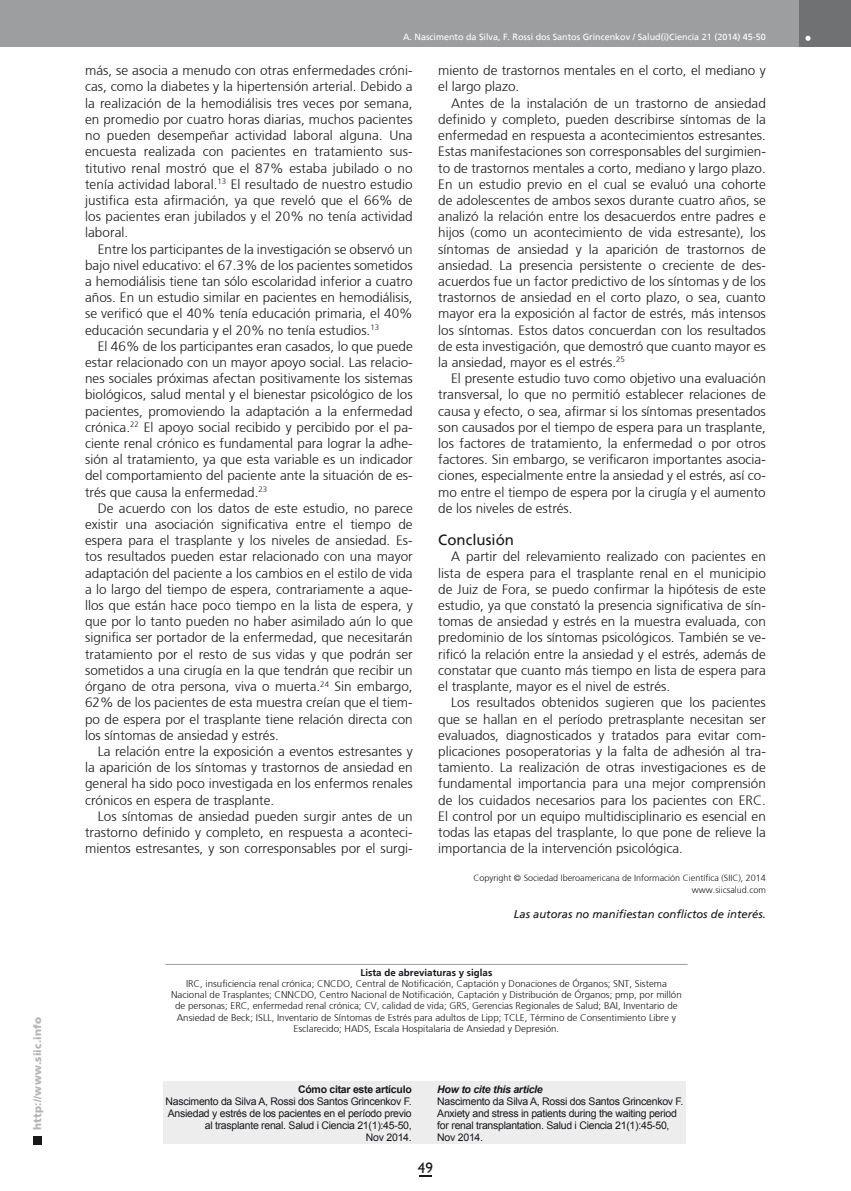
<style>
.page{position:relative;width:851px;height:1191px;background:#fff}
.page>*{position:absolute;margin:0;border:0;box-sizing:border-box;transform-origin:0 0}
.t1{font:15px "Frutiger";color:#1a171c}
.t2{font:15px "Humanist 521 BT";color:#1a171c}
.t3{font:300 13.5px/16.2px "Frutiger";color:#1a171c;text-align:justify}
.t4{font:italic 11.25px "Frutiger";color:#1a171c}
.t5{font:10.5px/12px "Arial";letter-spacing:-.025em;color:#1a171c;text-align:right}
.t6{font:700 10.5px "Arial";letter-spacing:-.025em;color:#1a171c}
.t7{font:900 10.5px "Frutiger";letter-spacing:.015em;color:#b1b3b4}
.t8{font:italic 700 10.5px "Arial";letter-spacing:-.025em;color:#1a171c}
.t9{font:300 9.75px/11.2px "Frutiger";color:#1a171c;text-align:center}
.t10{font:700 9.75px "Frutiger";color:#1a171c}
.t11{font:300 9px/11.7px "Frutiger";color:#1a171c;text-align:right}
.t12{font:9px "Frutiger";color:#fff}
</style>
<div class="page">
<div style="left:33px;top:1135px;width:9px;height:9px;background:#1a171c"></div>
<div style="left:1px;top:0;width:812px;height:47px;background:#9d9ea0"></div>
<div style="left:799px;top:0;width:51px;height:47px;background:#707173"></div>
<svg style="left:805px;top:36px;width:5px;height:5px"></svg>
<svg style="left:419px;top:1175px;width:12px;height:1px"></svg>
<div style="left:163px;top:1081px;width:522px;height:63px;background:#ededee"></div>
<hr style="left:165px;top:964px;width:522px;height:1px;background:#9d9ea0">
<p class="t7" style="left:31px;top:1129px;width:114px;rotate:-90deg">http://www.siic.info</p>
<p class="t12" style="left:403px;top:31px;width:364px">A. Nascimento da Silva, F. Rossi dos Santos Grincenkov / Salud(i)Ciencia 21 (2014) 45-50</p>
<p class="t3" style="left:85px;top:62px;width:329px">más, se asocia a menudo con otras enfermedades cróni&shy;cas, como la diabetes y la hipertensión arterial. Debido a la realización de la hemodiálisis tres veces por semana, en promedio por cuatro horas diarias, muchos pacientes no pueden desempeñar actividad laboral alguna. Una encuesta realizada con pacientes en tratamiento sus&shy;titutivo renal mostró que el 87% estaba jubilado o no tenía actividad laboral.<sup>13</sup> El resultado de nuestro estudio justifica esta afirmación, ya que reveló que el 66% de los pacientes eran jubilados y el 20% no tenía actividad laboral.</p>
<p class="t3" style="left:85px;top:241px;width:329px;text-indent:13px">Entre los participantes de la investigación se observó un bajo nivel educativo: el 67.3% de los pacientes sometidos a hemodiálisis tiene tan sólo escolaridad inferior a cuatro años. En un estudio similar en pacientes en hemodiálisis, se verificó que el 40% tenía educación primaria, el 40% educación secundaria y el 20% no tenía estudios.<sup>13</sup></p>
<p class="t3" style="left:85px;top:338px;width:329px;text-indent:13px">El 46% de los participantes eran casados, lo que puede estar relacionado con un mayor apoyo social. Las relacio&shy;nes sociales próximas afectan positivamente los sistemas biológicos, salud mental y el bienestar psicológico de los pacientes, promoviendo la adaptación a la enfermedad crónica.<sup>22</sup> El apoyo social recibido y percibido por el pa&shy;ciente renal crónico es fundamental para lograr la adhe&shy;sión al tratamiento, ya que esta variable es un indicador del comportamiento del paciente ante la situación de es&shy;trés que causa la enfermedad.<sup>23</sup></p>
<p class="t3" style="left:85px;top:500px;width:329px;text-indent:13px">De acuerdo con los datos de este estudio, no parece existir una asociación significativa entre el tiempo de espera para el trasplante y los niveles de ansiedad. Es&shy;tos resultados pueden estar relacionado con una mayor adaptación del paciente a los cambios en el estilo de vida a lo largo del tiempo de espera, contrariamente a aque&shy;llos que están hace poco tiempo en la lista de espera, y que por lo tanto pueden no haber asimilado aún lo que significa ser portador de la enfermedad, que necesitarán tratamiento por el resto de sus vidas y que podrán ser sometidos a una cirugía en la que tendrán que recibir un órgano de otra persona, viva o muerta.<sup>24</sup> Sin embargo, 62% de los pacientes de esta muestra creían que el tiem&shy;po de espera por el trasplante tiene relación directa con los síntomas de ansiedad y estrés.</p>
<p class="t3" style="left:85px;top:743px;width:329px;text-indent:13px">La relación entre la exposición a eventos estresantes y la aparición de los síntomas y trastornos de ansiedad en general ha sido poco investigada en los enfermos renales crónicos en espera de trasplante.</p>
<p class="t3" style="left:85px;top:808px;width:329px;text-indent:13px">Los síntomas de ansiedad pueden surgir antes de un trastorno definido y completo, en respuesta a aconteci&shy;mientos estresantes, y son corresponsables por el surgi-</p>
<p class="t3" style="left:438px;top:62px;width:329px">miento de trastornos mentales en el corto, el mediano y el largo plazo.</p>
<p class="t3" style="left:438px;top:95px;width:329px;text-indent:13px">Antes de la instalación de un trastorno de ansiedad definido y completo, pueden describirse síntomas de la enfermedad en respuesta a acontecimientos estresantes.<br>Estas manifestaciones son corresponsables del surgimien&shy;to de trastornos mentales a corto, mediano y largo plazo.<br>En un estudio previo en el cual se evaluó una cohorte de adolescentes de ambos sexos durante cuatro años, se analizó la relación entre los desacuerdos entre padres e hijos (como un acontecimiento de vida estresante), los síntomas de ansiedad y la aparición de trastornos de ansiedad. La presencia persistente o creciente de des&shy;acuerdos fue un factor predictivo de los síntomas y de los trastornos de ansiedad en el corto plazo, o sea, cuanto mayor era la exposición al factor de estrés, más intensos los síntomas. Estos datos concuerdan con los resultados de esta investigación, que demostró que cuanto mayor es la ansiedad, mayor es el estrés.<sup>25</sup></p>
<p class="t3" style="left:438px;top:370px;width:329px;text-indent:13px">El presente estudio tuvo como objetivo una evaluación transversal, lo que no permitió establecer relaciones de causa y efecto, o sea, afirmar si los síntomas presentados son causados por el tiempo de espera para un trasplante, los factores de tratamiento, la enfermedad o por otros factores. Sin embargo, se verificaron importantes asocia&shy;ciones, especialmente entre la ansiedad y el estrés, así co&shy;mo entre el tiempo de espera por la cirugía y el aumento de los niveles de estrés.</p>
<p class="t1" style="left:438px;top:531px;width:77px">Conclusión</p>
<p class="t3" style="left:438px;top:548px;width:329px;text-indent:13px">A partir del relevamiento realizado con pacientes en lista de espera para el trasplante renal en el municipio de Juiz de Fora, se puedo confirmar la hipótesis de este estudio, ya que constató la presencia significativa de sín&shy;tomas de ansiedad y estrés en la muestra evaluada, con predominio de los síntomas psicológicos. También se ve&shy;rificó la relación entre la ansiedad y el estrés, además de constatar que cuanto más tiempo en lista de espera para el trasplante, mayor es el nivel de estrés.</p>
<p class="t3" style="left:438px;top:694px;width:329px;text-indent:13px">Los resultados obtenidos sugieren que los pacientes que se hallan en el período pretrasplante necesitan ser evaluados, diagnosticados y tratados para evitar com&shy;plicaciones posoperatorias y la falta de adhesión al tra&shy;tamiento. La realización de otras investigaciones es de fundamental importancia para una mejor comprensión de los cuidados necesarios para los pacientes con ERC.<br>El control por un equipo multidisciplinario es esencial en todas las etapas del trasplante, lo que pone de relieve la importancia de la intervención psicológica.</p>
<p class="t11" style="left:473px;top:872px;width:294px">Copyright © Sociedad Iberoamericana de Información Científica (SIIC), 2014 www.siicsalud.com</p>
<p class="t4" style="left:513px;top:907px;width:253px">Las autoras no manifiestan conflictos de interés.</p>
<p class="t10" style="left:360px;top:966px;width:133px">Lista de abreviaturas y siglas</p>
<p class="t9" style="left:171px;top:978px;width:512px">IRC, insuficiencia renal crónica; CNCDO, Central de Notificación, Captación y Donaciones de Órganos; SNT, Sistema Nacional de Trasplantes; CNNCDO, Centro Nacional de Notificación, Captación y Distribución de Órganos; pmp, por millón de personas; ERC, enfermedad renal crónica; CV, calidad de vida; GRS, Gerencias Regionales de Salud; BAI, Inventario de Ansiedad de Beck; ISLL, Inventario de Síntomas de Estrés para adultos de Lipp; TCLE, Término de Consentimiento Libre y Esclarecido; HADS, Escala Hospitalaria de Ansiedad y Depresión.</p>
<p class="t6" style="left:298px;top:1082px;width:115px">Cómo citar este artículo</p>
<p class="t5" style="left:165px;top:1095px;width:248px">Nascimento da Silva A, Rossi dos Santos Grincenkov F.<br>Ansiedad y estrés de los pacientes en el período previo al trasplante renal. Salud i Ciencia 21(1):45-50,<br>Nov 2014.</p>
<p class="t8" style="left:437px;top:1082px;width:107px">How to cite this article</p>
<p class="t5" style="left:437px;top:1095px;width:248px;text-align:left">Nascimento da Silva A, Rossi dos Santos Grincenkov F.<br>Anxiety and stress in patients during the waiting period for renal transplantation. Salud i Ciencia 21(1):45-50, Nov 2014.</p>
<p class="t2" style="left:418px;top:1158px;width:17px">49</p>
</div>
